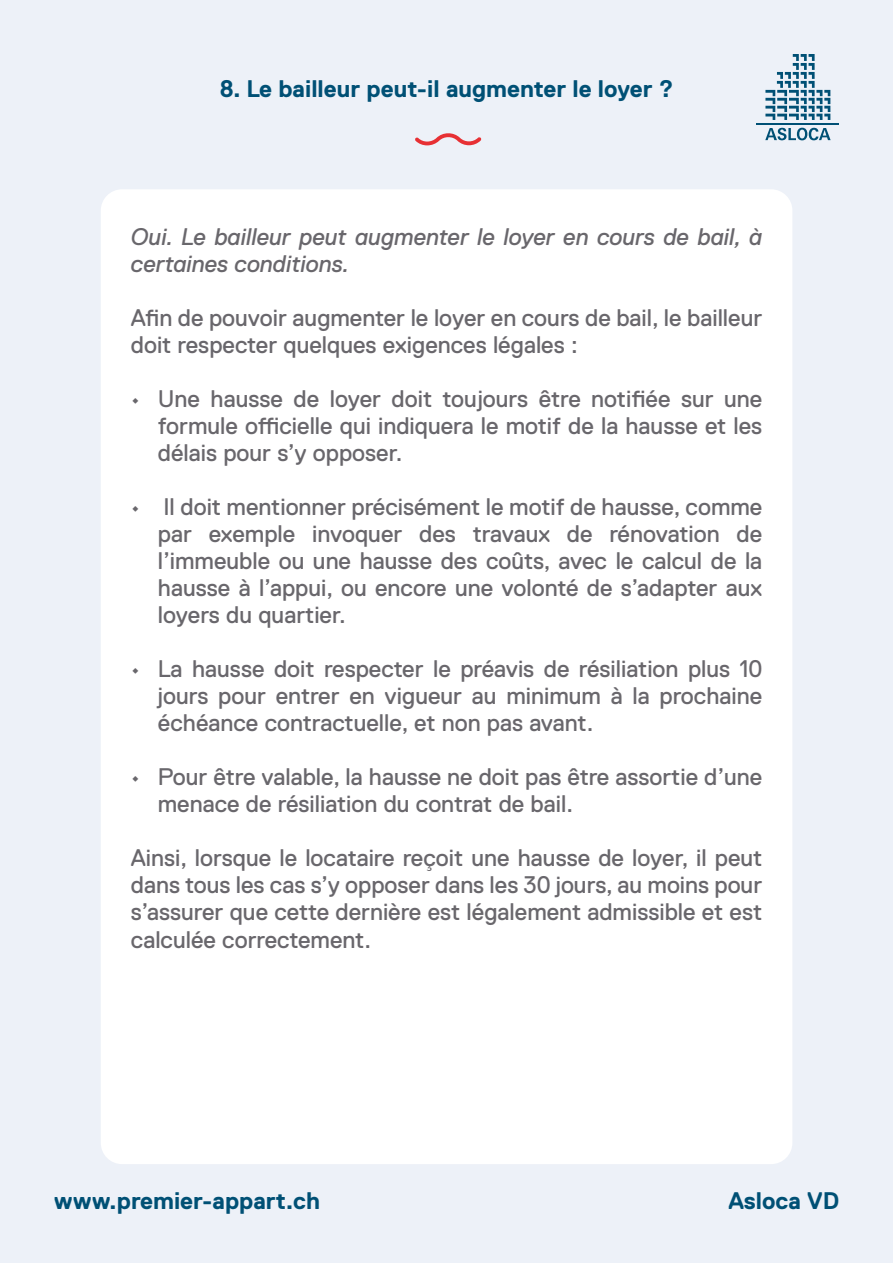
<style>
.page{position:relative;width:893px;height:1263px;background:#edf1f8}
.page>*{position:absolute;margin:0;border:0;box-sizing:border-box;transform-origin:0 0}
.t1{font:24px/27px "Replica";color:#69676c;text-align:justify}
.t2{font:italic 24px/27px "Replica";color:#69676c}
.t3{font:700 24px "Replica";color:#005075}
</style>
<div class="page">
<svg style="left:415px;top:133px;width:66px;height:12px"></svg>
<div style="left:101px;top:189px;width:691px;height:975px;background:#fff;border-radius:21px"></div>
<svg style="left:765px;top:128px;width:66px;height:12px"></svg>
<svg style="left:765px;top:54px;width:65px;height:66px"></svg>
<hr style="left:757px;top:123px;width:82px;height:2px;background:#005075">
<p class="t3" style="left:220px;top:75px;width:455px">8. Le bailleur peut-il augmenter le loyer ?</p>
<p class="t2" style="left:131px;top:224px;width:633px">Oui. Le bailleur peut augmenter le loyer en cours de bail, à certaines conditions.</p>
<p class="t1" style="left:131px;top:305px;width:633px">Afin de pouvoir augmenter le loyer en cours de bail, le bailleur doit respecter quelques exigences légales :</p>
<p class="t1" style="left:158px;top:386px;width:606px;text-indent:-27px">• Une hausse de loyer doit toujours être notifiée sur une formule officielle qui indiquera le motif de la hausse et les délais pour s’y opposer.</p>
<p class="t1" style="left:158px;top:494px;width:606px;text-indent:-27px">• Il doit mentionner précisément le motif de hausse, comme par exemple invoquer des travaux de rénovation de l’immeuble ou une hausse des coûts, avec le calcul de la hausse à l’appui, ou encore une volonté de s’adapter aux loyers du quartier.</p>
<p class="t1" style="left:158px;top:656px;width:606px;text-indent:-27px">• La hausse doit respecter le préavis de résiliation plus 10 jours pour entrer en vigueur au minimum à la prochaine échéance contractuelle, et non pas avant.</p>
<p class="t1" style="left:158px;top:764px;width:606px;text-indent:-27px">• Pour être valable, la hausse ne doit pas être assortie d’une menace de résiliation du contrat de bail.</p>
<p class="t1" style="left:131px;top:845px;width:633px">Ainsi, lorsque le locataire reçoit une hausse de loyer, il peut dans tous les cas s’y opposer dans les 30 jours, au moins pour s’assurer que cette dernière est légalement admissible et est calculée correctement.</p>
<p class="t3" style="left:54px;top:1187px;width:268px">www.premier-appart.ch</p>
<p class="t3" style="left:728px;top:1187px;width:112px">Asloca VD</p>
</div>
